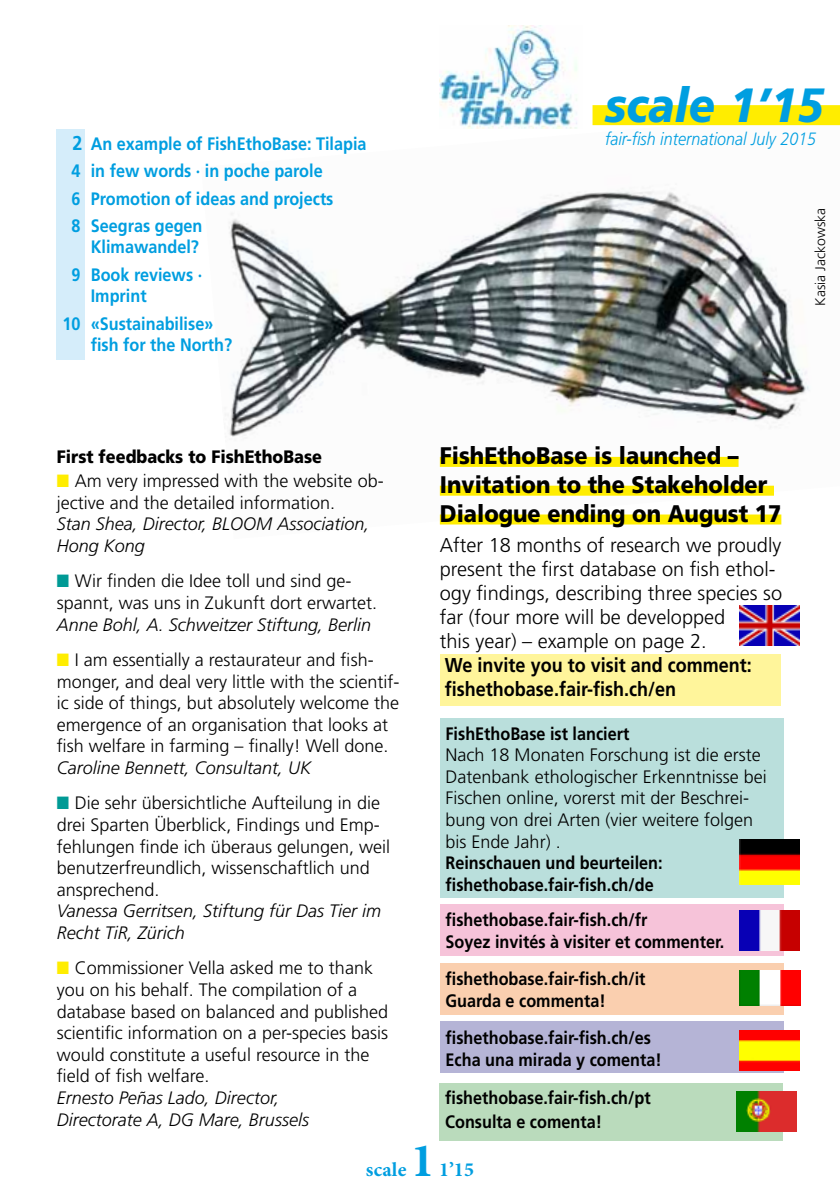
<style>
.page{position:relative;width:840px;height:1191px;background:#fff}
.page>*{position:absolute;margin:0;border:0;box-sizing:border-box;transform-origin:0 0}
.t1{font:italic 900 48px "Frutiger";color:#009ee0;scale:.9 1}
.t2{font:700 48px "Minion Pro";color:#009ee0}
.t3{font:900 24px/28.8px "Frutiger";color:#000;scale:.9 1}
.t4{font:300 20px/24px "Frutiger";color:#000}
.t5{font:700 20px/24px "Frutiger";color:#000;scale:.9 1}
.t6{font:700 20px "Minion Pro";letter-spacing:.005em;color:#009ee0}
.t7{font:300 18px/21.6px "Frutiger";color:#000}
.t8{font:700 18px/21.6px "Frutiger";color:#000;scale:.9 1}
.t9{font:italic 300 18px/21.6px "Frutiger";color:#000}
.t10{font:700 18px/27.2px "Frutiger";color:#009ee0;scale:.9 1}
.t11{font:900 18px "Frutiger";color:#000;scale:.9 1}
.t12{font:italic 300 17.8px "Frutiger";color:#009ee0;scale:.9 1}
.t13{font:300 14px "Frutiger";color:#000}
.s1{font-size:20px}
.s2{color:#ffed00}
.s3{color:#009a95}
</style>
<div class="page">
<div style="left:57px;top:129px;width:28px;height:230px;background:#d5edfa"></div>
<div style="left:439px;top:654px;width:341px;height:51px;background:#fff59b"></div>
<img style="left:225px;top:125px;width:614px;height:400px">
<img style="left:439px;top:25px;width:143px;height:103px">
<div style="left:592px;top:105px;width:247px;height:20px;background:#ffed00"></div>
<div style="left:439px;top:457px;width:299px;height:10px;background:#ffed00"></div>
<div style="left:439px;top:486px;width:334px;height:10px;background:#ffed00"></div>
<div style="left:439px;top:514px;width:341px;height:10px;background:#ffed00"></div>
<div style="left:439px;top:717px;width:343px;height:180px;background:#badfdc"></div>
<div style="left:439px;top:904px;width:343px;height:51px;background:#f6c3d9"></div>
<div style="left:439px;top:963px;width:343px;height:51px;background:#facfaf"></div>
<div style="left:439px;top:1022px;width:343px;height:51px;background:#b5b4d6"></div>
<div style="left:439px;top:1082px;width:343px;height:58px;background:#badbbc"></div>
<img style="left:736px;top:1091px;width:60px;height:40px">
<img style="left:739px;top:1030px;width:59px;height:40px">
<img style="left:739px;top:970px;width:60px;height:35px">
<img style="left:739px;top:910px;width:60px;height:40px">
<img style="left:739px;top:839px;width:60px;height:45px">
<img style="left:739px;top:605px;width:60px;height:41px">
<p class="t10" style="left:71px;top:130px;width:329px"><span class="s1">2</span> An example of FishEthoBase: Tilapia<br>4 in few words · in poche parole<br>6 Promotion of ideas and projects<br>8 Seegras gegen</p>
<p class="t10" style="left:71px;top:233px;width:147px;text-align:right">Klimawandel?<br>9 Book reviews ·</p>
<p class="t10" style="left:62px;top:282px;width:169px;text-indent:28px">Imprint<br>10 «Sustainabilise»</p>
<p class="t10" style="left:91px;top:331px;width:159px">fish for the North?</p>
<h1 class="t1" style="left:604px;top:77px;width:245px">scale 1’15</h1>
<p class="t12" style="left:604px;top:129px;width:236px">fair-fish international July 2015</p>
<p class="t13" style="left:812px;top:306px;width:99px;rotate:-90deg">Kasia Jackowska</p>
<p class="t11" style="left:57px;top:446px;width:296px">First feedbacks to FishEthoBase</p>
<p class="t7" style="left:57px;top:470px;width:328px"><span class="s2">■</span> Am very impressed with the website ob&shy;jective and the detailed information.</p>
<p class="t9" style="left:57px;top:513px;width:314px">Stan Shea, Director, BLOOM Association,<br>Hong Kong</p>
<p class="t7" style="left:57px;top:570px;width:322px"><span class="s3">■</span> Wir finden die Idee toll und sind ge&shy;spannt, was uns in Zukunft dort erwartet.</p>
<p class="t9" style="left:57px;top:613px;width:316px">Anne Bohl, A. Schweitzer Stiftung, Berlin</p>
<p class="t7" style="left:57px;top:649px;width:344px"><span class="s2">■</span> I am essentially a restaurateur and fish&shy;monger, and deal very little with the scientif&shy;ic side of things, but absolutely welcome the emergence of an organisation that looks at fish welfare in farming – finally! Well done.</p>
<p class="t9" style="left:57px;top:757px;width:256px">Caroline Bennett, Consultant, UK</p>
<p class="t7" style="left:57px;top:792px;width:335px"><span class="s3">■</span> Die sehr übersichtliche Aufteilung in die drei Sparten Überblick, Findings und Emp&shy;fehlungen finde ich überaus gelungen, weil benutzerfreundlich, wissenschaftlich und ansprechend.</p>
<p class="t9" style="left:57px;top:900px;width:326px">Vanessa Gerritsen, Stiftung für Das Tier im<br>Recht TiR, Zürich</p>
<p class="t7" style="left:57px;top:957px;width:333px"><span class="s2">■</span> Commissioner Vella asked me to thank you on his behalf. The compilation of a database based on balanced and published scientific information on a per-species basis would constitute a useful resource in the field of fish welfare.</p>
<p class="t9" style="left:57px;top:1086px;width:254px">Ernesto Peñas Lado, Director,<br>Directorate A, DG Mare, Brussels</p>
<p class="t6" style="left:366px;top:1156px;width:42px">scale</p>
<h1 class="t2" style="left:410px;top:1127px;width:25px">1</h1>
<h2 class="t3" style="left:439px;top:441px;width:381px">FishEthoBase is launched –<br>Invitation to the Stakeholder<br>Dialogue ending on August 17</h2>
<p class="t4" style="left:439px;top:533px;width:343px">After 18 months of research we proudly present the first database on fish ethol&shy;ogy findings, describing three species so far (four more will be developped<br>this year) – example on page 2.</p>
<p class="t5" style="left:444px;top:653px;width:342px">We invite you to visit and comment: fishethobase.fair-fish.ch/en</p>
<p class="t8" style="left:445px;top:722px;width:206px">FishEthoBase ist lanciert</p>
<p class="t7" style="left:445px;top:744px;width:323px">Nach 18 Monaten Forschung ist die erste Datenbank ethologischer Erkenntnisse bei Fischen online, vorerst mit der Beschrei&shy;bung von drei Arten (vier weitere folgen bis Ende Jahr) .</p>
<p class="t8" style="left:445px;top:852px;width:243px">Reinschauen und beurteilen: fishethobase.fair-fish.ch/de</p>
<p class="t8" style="left:445px;top:908px;width:311px">fishethobase.fair-fish.ch/fr<br>Soyez invités à visiter et commenter.</p>
<p class="t8" style="left:445px;top:967px;width:224px">fishethobase.fair-fish.ch/it<br>Guarda e commenta!</p>
<p class="t8" style="left:445px;top:1026px;width:242px">fishethobase.fair-fish.ch/es<br>Echa una mirada y comenta!</p>
<p class="t8" style="left:445px;top:1086px;width:230px;line-height:24px">fishethobase.fair-fish.ch/pt<br>Consulta e comenta!</p>
<p class="t6" style="left:439px;top:1156px;width:36px">1’15</p>
</div>
